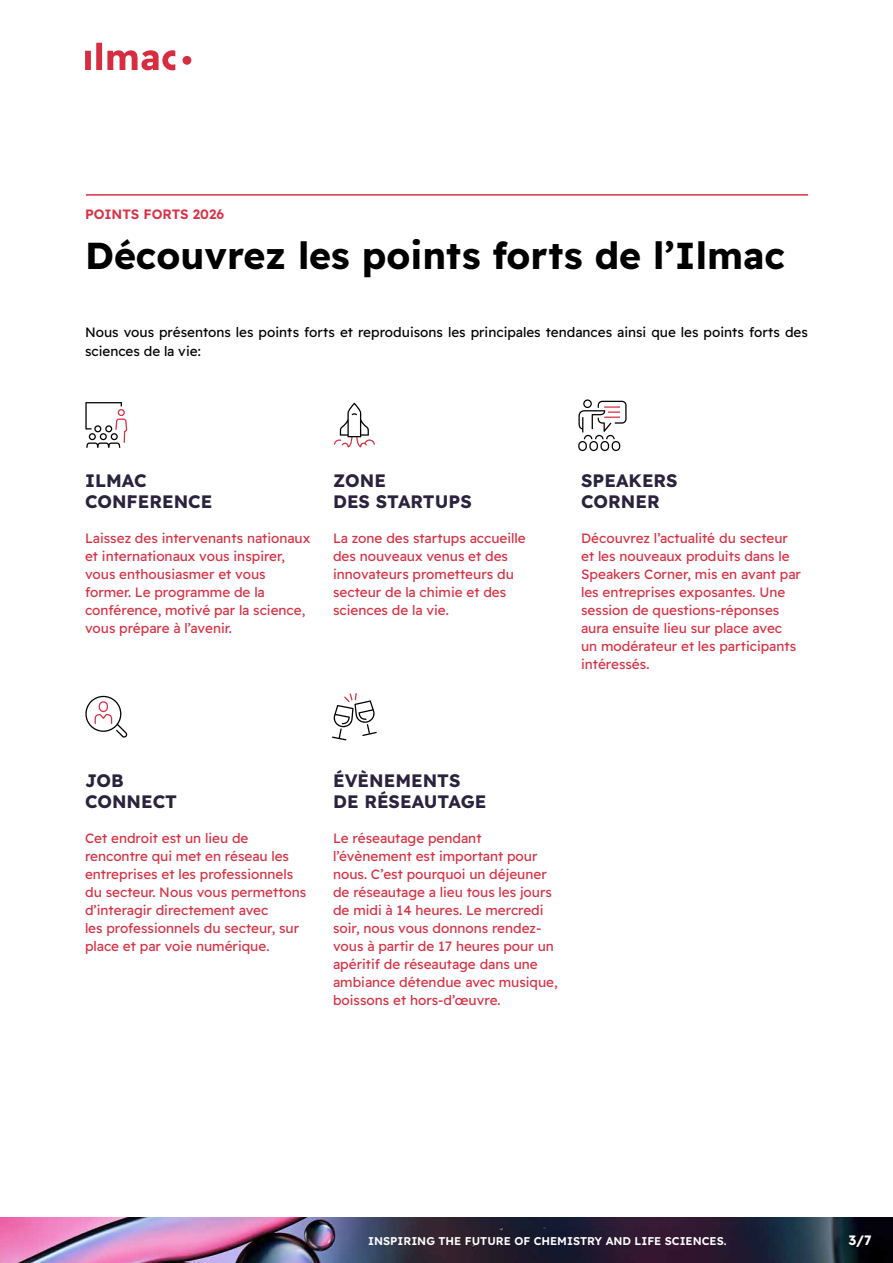
<style>
.page{position:relative;width:893px;height:1263px;background:#fff}
.page>*{position:absolute;margin:0;border:0;box-sizing:border-box;transform-origin:0 0}
.t1{font:700 37.5px "Readex Pro";color:#000}
.t2{font:700 18px/21px "Readex Pro";color:#29233e}
.t3{font:13.5px/18px "Readex Pro";color:#d73144}
.t4{font:13.5px/18.8px "Readex Pro";color:#000}
.t5{font:600 13.5px "Readex Pro";color:#d73144}
.t6{font:700 13.5px "Readex Pro";color:#fff}
.t7{font:600 11.25px "Readex Pro";color:#fff}
</style>
<div class="page">
<img style="left:0;top:1218px;width:893px;height:45px">
<hr style="left:86px;top:194px;width:722px;height:2px;background:#d73144">
<svg style="left:85px;top:402px;width:42px;height:46px"></svg>
<svg style="left:334px;top:403px;width:41px;height:45px"></svg>
<svg style="left:578px;top:399px;width:49px;height:52px"></svg>
<svg style="left:85px;top:696px;width:43px;height:42px"></svg>
<svg style="left:332px;top:693px;width:45px;height:47px"></svg>
<svg style="left:85px;top:43px;width:106px;height:27px"></svg>
<p class="t5" style="left:85px;top:207px;width:141px">POINTS FORTS 2026</p>
<h1 class="t1" style="left:85px;top:234px;width:701px">Découvrez les points forts de l’Ilmac</h1>
<p class="t4" style="left:85px;top:323px;width:724px">Nous vous présentons les points forts et reproduisons les principales tendances ainsi que les points forts des sciences de la vie:</p>
<h2 class="t2" style="left:85px;top:470px;width:129px">ILMAC<br>CONFERENCE</h2>
<p class="t3" style="left:85px;top:530px;width:227px">Laissez des intervenants nationaux et internationaux vous inspirer, vous enthousiasmer et vous former. Le programme de la conférence, motivé par la science, vous prépare à l’avenir.</p>
<h2 class="t2" style="left:333px;top:470px;width:140px">ZONE<br>DES STARTUPS</h2>
<p class="t3" style="left:333px;top:530px;width:194px">La zone des startups accueille des nouveaux venus et des innovateurs prometteurs du secteur de la chimie et des sciences de la vie.</p>
<h2 class="t2" style="left:581px;top:470px;width:98px">SPEAKERS<br>CORNER</h2>
<p class="t3" style="left:581px;top:530px;width:221px">Découvrez l’actualité du secteur et les nouveaux produits dans le<br>Speakers Corner, mis en avant par les entreprises exposantes. Une session de questions-réponses aura ensuite lieu sur place avec un modérateur et les participants intéressés.</p>
<h2 class="t2" style="left:85px;top:770px;width:94px">JOB<br>CONNECT</h2>
<p class="t3" style="left:85px;top:829px;width:223px">Cet endroit est un lieu de rencontre qui met en réseau les entreprises et les professionnels du secteur. Nous vous permettons d’interagir directement avec<br>les professionnels du secteur, sur place et par voie numérique.</p>
<h2 class="t2" style="left:333px;top:770px;width:155px">ÉVÈNEMENTS<br>DE RÉSEAUTAGE</h2>
<p class="t3" style="left:333px;top:829px;width:226px">Le réseautage pendant l’évènement est important pour nous. C’est pourquoi un déjeuner de réseautage a lieu tous les jours de midi à 14 heures. Le mercredi soir, nous vous donnons rendez&shy;vous à partir de 17 heures pour un apéritif de réseautage dans une ambiance détendue avec musique, boissons et hors-d’œuvre.</p>
<p class="t7" style="left:368px;top:1234px;width:360px">INSPIRING THE FUTURE OF CHEMISTRY AND LIFE SCIENCES.</p>
<p class="t6" style="left:849px;top:1232px;width:25px">3/7</p>
</div>
